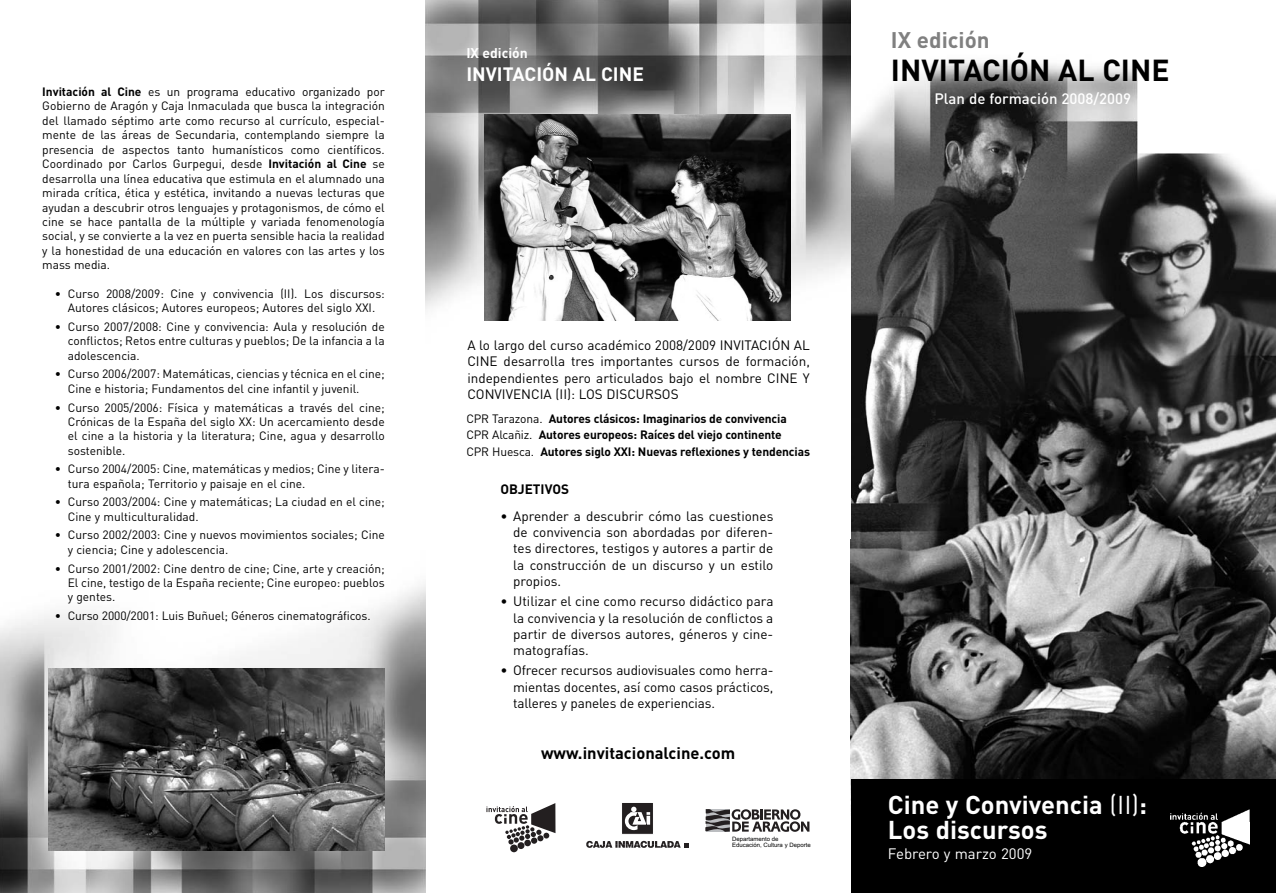
<style>
.page{position:relative;width:1276px;height:893px;background:#fff}
.page>*{position:absolute;margin:0;border:0;box-sizing:border-box;transform-origin:0 0}
.t1{font:700 30px "DIN";color:#000}
.t2{font:700 25.5px/25.5px "DIN";color:#fff}
.t3{font:700 22.35px "DIN";color:#808080}
.t4{font:700 19.05px "DIN";color:#fff}
.t5{font:700 16.5px "DIN";color:#000}
.t6{font:500 15px "DIN";color:#fff}
.t7{font:15px "DIN";color:#fff}
.t8{font:700 13.95px "DIN";color:#fff}
.t9{font:13.5px/16.2px "DIN";color:#000;text-align:justify}
.t10{font:700 13.5px "DIN";color:#000}
.t11{font:12px/14.4px "DIN";color:#000;text-align:justify}
.t12{font:700 12px/16.5px "DIN";letter-spacing:-.01em;color:#000}
.t13{font:6px/6px "Arial";color:#000}
.s1{font-weight:700}
.s2{font-weight:400}
</style>
<div class="page">
<img style="left:850px;top:0;width:425px;height:812px">
<div style="left:851px;top:780px;width:424px;height:113px;background:#000"></div>
<img style="left:425px;top:0;width:425px;height:321px">
<img style="left:0;top:584px;width:425px;height:309px">
<img style="left:1170px;top:810px;width:79px;height:56px">
<svg style="left:486px;top:803px;width:69px;height:49px"></svg>
<div style="left:621px;top:802px;width:33px;height:33px;background:#231f20;border:1px solid #fff"></div>
<svg style="left:586px;top:841px;width:103px;height:7px"></svg>
<svg style="left:625px;top:807px;width:25px;height:23px"></svg>
<svg style="left:706px;top:809px;width:103px;height:23px"></svg>
<img style="left:48px;top:668px;width:337px;height:183px">
<img style="left:484px;top:114px;width:306px;height:207px">
<p class="t11" style="left:42px;top:86px;width:344px"><span class="s1">Invitación al Cine</span> es un programa educativo organizado por Gobierno de Aragón y Caja Inmaculada que busca la integración del llamado séptimo arte como recurso al currículo, especial&shy;mente de las áreas de Secundaria, contemplando siempre la presencia de aspectos tanto humanísticos como científicos.<br>Coordinado por Carlos Gurpegui, desde <span class="s1">Invitación al Cine</span> se desarrolla una línea educativa que estimula en el alumnado una mirada crítica, ética y estética, invitando a nuevas lecturas que ayudan a descubrir otros lenguajes y protagonismos, de cómo el cine se hace pantalla de la múltiple y variada fenomenología social, y se convierte a la vez en puerta sensible hacia la realidad y la honestidad de una educación en valores con las artes y los mass media.</p>
<p class="t11" style="left:55px;top:288px;width:331px;text-align:center">• Curso 2008/2009: Cine y convivencia (II). Los discursos:<br>Autores clásicos; Autores europeos; Autores del siglo XXI.</p>
<p class="t11" style="left:68px;top:321px;width:318px;text-indent:-13px">• Curso 2007/2008: Cine y convivencia: Aula y resolución de conflictos; Retos entre culturas y pueblos; De la infancia a la adolescencia.</p>
<p class="t11" style="left:68px;top:368px;width:319px;text-indent:-13px">• Curso 2006/2007: Matemáticas, ciencias y técnica en el cine;<br>Cine e historia; Fundamentos del cine infantil y juvenil.</p>
<p class="t11" style="left:68px;top:401px;width:318px;text-indent:-13px">• Curso 2005/2006: Física y matemáticas a través del cine; Crónicas de la España del siglo XX: Un acercamiento desde el cine a la historia y la literatura; Cine, agua y desarrollo sostenible.</p>
<p class="t11" style="left:68px;top:463px;width:318px;text-indent:-13px">• Curso 2004/2005: Cine, matemáticas y medios; Cine y litera&shy;tura española; Territorio y paisaje en el cine.</p>
<p class="t11" style="left:68px;top:496px;width:319px;text-indent:-13px">• Curso 2003/2004: Cine y matemáticas; La ciudad en el cine;<br>Cine y multiculturalidad.</p>
<p class="t11" style="left:68px;top:529px;width:318px;text-indent:-13px">• Curso 2002/2003: Cine y nuevos movimientos sociales; Cine y ciencia; Cine y adolescencia.</p>
<p class="t11" style="left:68px;top:562px;width:318px;text-indent:-13px">• Curso 2001/2002: Cine dentro de cine; Cine, arte y creación; El cine, testigo de la España reciente; Cine europeo: pueblos y gentes.</p>
<p class="t11" style="left:55px;top:610px;width:317px">• Curso 2000/2001: Luis Buñuel; Géneros cinematográficos.</p>
<p class="t8" style="left:466px;top:48px;width:63px">IX edición</p>
<h3 class="t4" style="left:466px;top:68px;width:179px">INVITACIÓN AL CINE</h3>
<h3 class="t3" style="left:891px;top:32px;width:100px">IX edición</h3>
<h1 class="t1" style="left:891px;top:59px;width:280px">INVITACIÓN AL CINE</h1>
<p class="t6" style="left:934px;top:94px;width:198px">Plan de formación 2008/2009</p>
<p class="t9" style="left:467px;top:339px;width:344px">A lo largo del curso académico 2008/2009 INVITACIÓN AL CINE desarrolla tres importantes cursos de formación, independientes pero articulados bajo el nombre CINE Y CONVIVENCIA (II): LOS DISCURSOS</p>
<p class="t12" style="left:466px;top:411px;width:345px"><span class="s2">CPR Tarazona.</span> Autores clásicos: Imaginarios de convivencia<br><span class="s2">CPR Alcañiz.</span> Autores europeos: Raíces del viejo continente<br><span class="s2">CPR Huesca.</span> Autores siglo XXI: Nuevas reflexiones y tendencias</p>
<p class="t10" style="left:500px;top:484px;width:70px">OBJETIVOS</p>
<p class="t9" style="left:513px;top:510px;width:262px;text-indent:-13px">• Aprender a descubrir cómo las cuestiones de convivencia son abordadas por diferen&shy;tes directores, testigos y autores a partir de la construcción de un discurso y un estilo propios.</p>
<p class="t9" style="left:513px;top:595px;width:262px;text-indent:-13px">• Utilizar el cine como recurso didáctico para la convivencia y la resolución de conflictos a partir de diversos autores, géneros y cine&shy;matografías.</p>
<p class="t9" style="left:513px;top:664px;width:262px;text-indent:-13px">• Ofrecer recursos audiovisuales como herra&shy;mientas docentes, así como casos prácticos, talleres y paneles de experiencias.</p>
<h3 class="t5" style="left:541px;top:747px;width:196px">www.invitacionalcine.com</h3>
<p class="t13" style="left:732px;top:836px;width:80px">Departamento de<br>Educación, Cultura y Deporte</p>
<h2 class="t2" style="left:888px;top:795px;width:261px">Cine y Convivencia <span class="s2">(II)</span>:<br>Los discursos</h2>
<p class="t7" style="left:888px;top:848px;width:146px">Febrero y marzo 2009</p>
</div>
